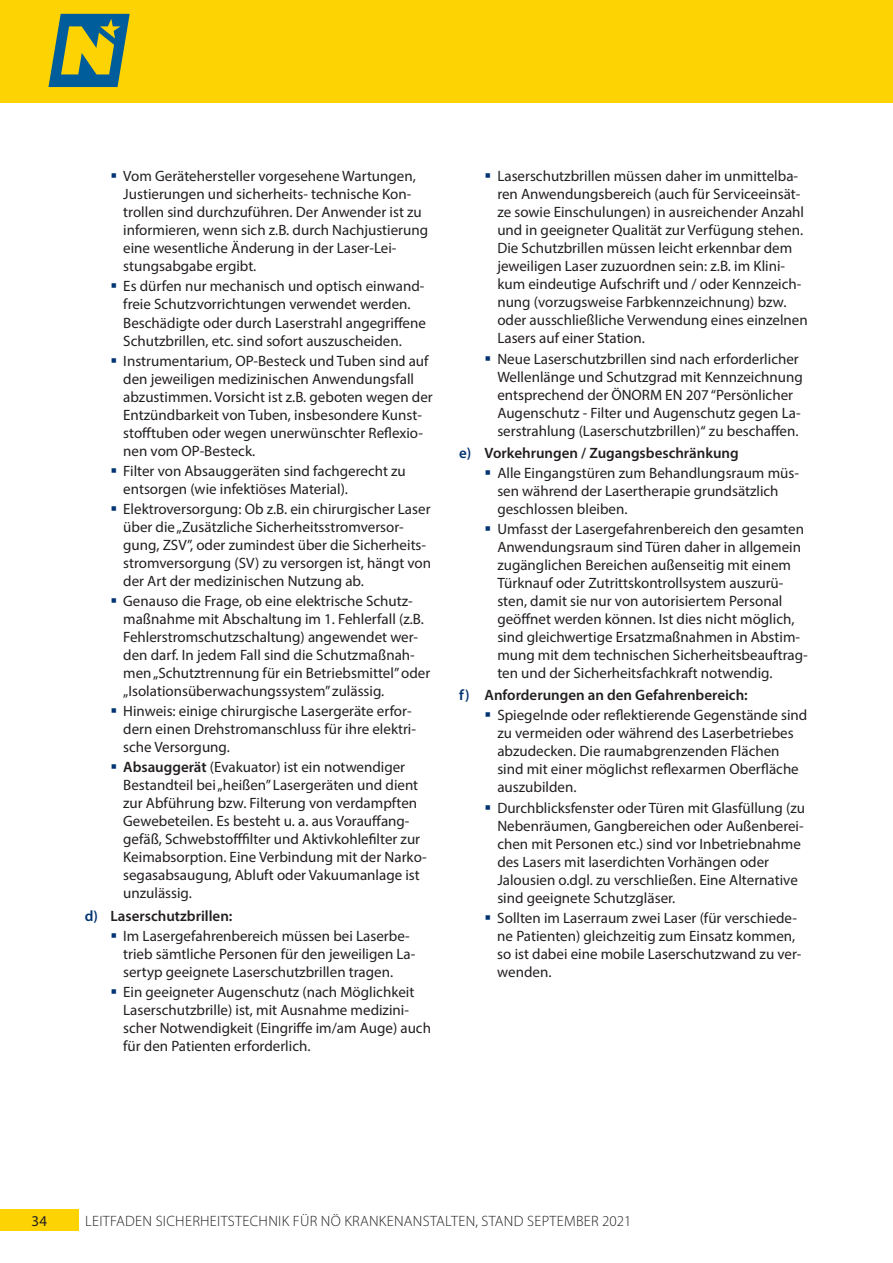
<style>
.page{position:relative;width:893px;height:1263px;background:#fff}
.page>*{position:absolute;margin:0;border:0;box-sizing:border-box;transform-origin:0 0}
.t1{font:15px/18px "Myriad Pro";color:#231f20}
.t2{font:600 15px "Myriad Pro";color:#231f20}
.t3{font:300 15px "Myriad Pro";letter-spacing:.02em;color:#231f20}
.s1{color:#013371}
.s2{font-weight:600}
</style>
<div class="page">
<div style="left:0;top:0;width:893px;height:103px;background:#fed304"></div>
<svg style="left:48px;top:14px;width:82px;height:73px"></svg>
<div style="left:0;top:1210px;width:79px;height:21px;background:#fed304"></div>
<p class="t1" style="left:123px;top:167px;width:306px;text-indent:-13px"><span class="s1">▪</span> Vom Gerätehersteller vorgesehene Wartungen, Justierungen und sicherheits- technische Kon&shy;trollen sind durchzuführen. Der Anwender ist zu informieren, wenn sich z.B. durch Nachjustierung eine wesentliche Änderung in der Laser-Lei&shy;stungsabgabe ergibt.</p>
<p class="t1" style="left:123px;top:277px;width:304px;text-indent:-13px"><span class="s1">▪</span> Es dürfen nur mechanisch und optisch einwand&shy;freie Schutzvorrichtungen verwendet werden.<br>Beschädigte oder durch Laserstrahl angegriffene Schutzbrillen, etc. sind sofort auszuscheiden.</p>
<p class="t1" style="left:123px;top:351px;width:311px;text-indent:-13px"><span class="s1">▪</span> Instrumentarium, OP-Besteck und Tuben sind auf den jeweiligen medizinischen Anwendungsfall abzustimmen. Vorsicht ist z.B. geboten wegen der Entzündbarkeit von Tuben, insbesondere Kunst&shy;stofftuben oder wegen unerwünschter Reflexio&shy;nen vom OP-Besteck.</p>
<p class="t1" style="left:123px;top:461px;width:284px;text-indent:-13px"><span class="s1">▪</span> Filter von Absauggeräten sind fachgerecht zu entsorgen (wie infektiöses Material).</p>
<p class="t1" style="left:123px;top:500px;width:309px;text-indent:-13px"><span class="s1">▪</span> Elektroversorgung: Ob z.B. ein chirurgischer Laser über die „Zusätzliche Sicherheitsstromversor&shy;gung, ZSV”, oder zumindest über die Sicherheits&shy;stromversorgung (SV) zu versorgen ist, hängt von der Art der medizinischen Nutzung ab.</p>
<p class="t1" style="left:123px;top:592px;width:309px;text-indent:-13px"><span class="s1">▪</span> Genauso die Frage, ob eine elektrische Schutz&shy;maßnahme mit Abschaltung im 1. Fehlerfall (z.B.<br>Fehlerstromschutzschaltung) angewendet wer&shy;den darf. In jedem Fall sind die Schutzmaßnah&shy;men „Schutztrennung für ein Betriebsmittel” oder „Isolationsüberwachungssystem” zulässig.</p>
<p class="t1" style="left:123px;top:702px;width:294px;text-indent:-13px"><span class="s1">▪</span> Hinweis: einige chirurgische Lasergeräte erfor&shy;dern einen Drehstromanschluss für ihre elektri&shy;sche Versorgung.</p>
<p class="t1" style="left:123px;top:758px;width:305px;text-indent:-13px"><span class="s1">▪</span> <span class="s2">Absauggerät</span> (Evakuator) ist ein notwendiger Bestandteil bei „heißen” Lasergeräten und dient zur Abführung bzw. Filterung von verdampften Gewebeteilen. Es besteht u. a. aus Vorauffang&shy;gefäß, Schwebstofffilter und Aktivkohlefilter zur Keimabsorption. Eine Verbindung mit der Narko&shy;segasabsaugung, Abluft oder Vakuumanlage ist unzulässig.</p>
<p class="t2" style="left:85px;top:906px;width:149px"><span class="s1">d)</span> Laserschutzbrillen:</p>
<p class="t1" style="left:123px;top:926px;width:294px;text-indent:-13px"><span class="s1">▪</span> Im Lasergefahrenbereich müssen bei Laserbe&shy;trieb sämtliche Personen für den jeweiligen La&shy;sertyp geeignete Laserschutzbrillen tragen.</p>
<p class="t1" style="left:123px;top:982px;width:309px;text-indent:-13px"><span class="s1">▪</span> Ein geeigneter Augenschutz (nach Möglichkeit Laserschutzbrille) ist, mit Ausnahme medizini&shy;scher Notwendigkeit (Eingriffe im/am Auge) auch für den Patienten erforderlich.</p>
<p class="t1" style="left:497px;top:167px;width:312px;text-indent:-13px"><span class="s1">▪</span> Laserschutzbrillen müssen daher im unmittelba&shy;ren Anwendungsbereich (auch für Serviceeinsät&shy;ze sowie Einschulungen) in ausreichender Anzahl und in geeigneter Qualität zur Verfügung stehen.<br>Die Schutzbrillen müssen leicht erkennbar dem jeweiligen Laser zuzuordnen sein: z.B. im Klini&shy;kum eindeutige Aufschrift und / oder Kennzeich&shy;nung (vorzugsweise Farbkennzeichnung) bzw. oder ausschließliche Verwendung eines einzelnen Lasers auf einer Station.</p>
<p class="t1" style="left:497px;top:349px;width:307px;text-indent:-13px"><span class="s1">▪</span> Neue Laserschutzbrillen sind nach erforderlicher Wellenlänge und Schutzgrad mit Kennzeichnung entsprechend der ÖNORM EN 207 “Persönlicher Augenschutz - Filter und Augenschutz gegen La&shy;serstrahlung (Laserschutzbrillen)“ zu beschaffen.</p>
<p class="t2" style="left:459px;top:443px;width:281px"><span class="s1">e)</span> Vorkehrungen / Zugangsbeschränkung</p>
<p class="t1" style="left:497px;top:464px;width:303px;text-indent:-13px"><span class="s1">▪</span> Alle Eingangstüren zum Behandlungsraum müs&shy;sen während der Lasertherapie grundsätzlich geschlossen bleiben.</p>
<p class="t1" style="left:497px;top:520px;width:312px;text-indent:-13px"><span class="s1">▪</span> Umfasst der Lasergefahrenbereich den gesamten Anwendungsraum sind Türen daher in allgemein zugänglichen Bereichen außenseitig mit einem Türknauf oder Zutrittskontrollsystem auszurü&shy;sten, damit sie nur von autorisiertem Personal geöffnet werden können. Ist dies nicht möglich, sind gleichwertige Ersatzmaßnahmen in Abstim&shy;mung mit dem technischen Sicherheitsbeauftrag&shy;ten und der Sicherheitsfachkraft notwendig.</p>
<p class="t2" style="left:459px;top:686px;width:290px"><span class="s1">f)</span> Anforderungen an den Gefahrenbereich:</p>
<p class="t1" style="left:497px;top:706px;width:311px;text-indent:-13px"><span class="s1">▪</span> Spiegelnde oder reflektierende Gegenstände sind zu vermeiden oder während des Laserbetriebes abzudecken. Die raumabgrenzenden Flächen sind mit einer möglichst reflexarmen Oberfläche auszubilden.</p>
<p class="t1" style="left:497px;top:798px;width:309px;text-indent:-13px"><span class="s1">▪</span> Durchblicksfenster oder Türen mit Glasfüllung (zu Nebenräumen, Gangbereichen oder Außenberei&shy;chen mit Personen etc.) sind vor Inbetriebnahme des Lasers mit laserdichten Vorhängen oder Jalousien o.dgl. zu verschließen. Eine Alternative sind geeignete Schutzgläser.</p>
<p class="t1" style="left:497px;top:908px;width:306px;text-indent:-13px"><span class="s1">▪</span> Sollten im Laserraum zwei Laser (für verschiede&shy;ne Patienten) gleichzeitig zum Einsatz kommen, so ist dabei eine mobile Laserschutzwand zu ver&shy;wenden.</p>
<p class="t1" style="left:32px;top:1212px;width:17px">34</p>
<p class="t3" style="left:85px;top:1212px;width:548px">LEITFADEN SICHERHEITSTECHNIK FÜR NÖ KRANKENANSTALTEN, STAND SEPTEMBER 2021</p>
</div>
